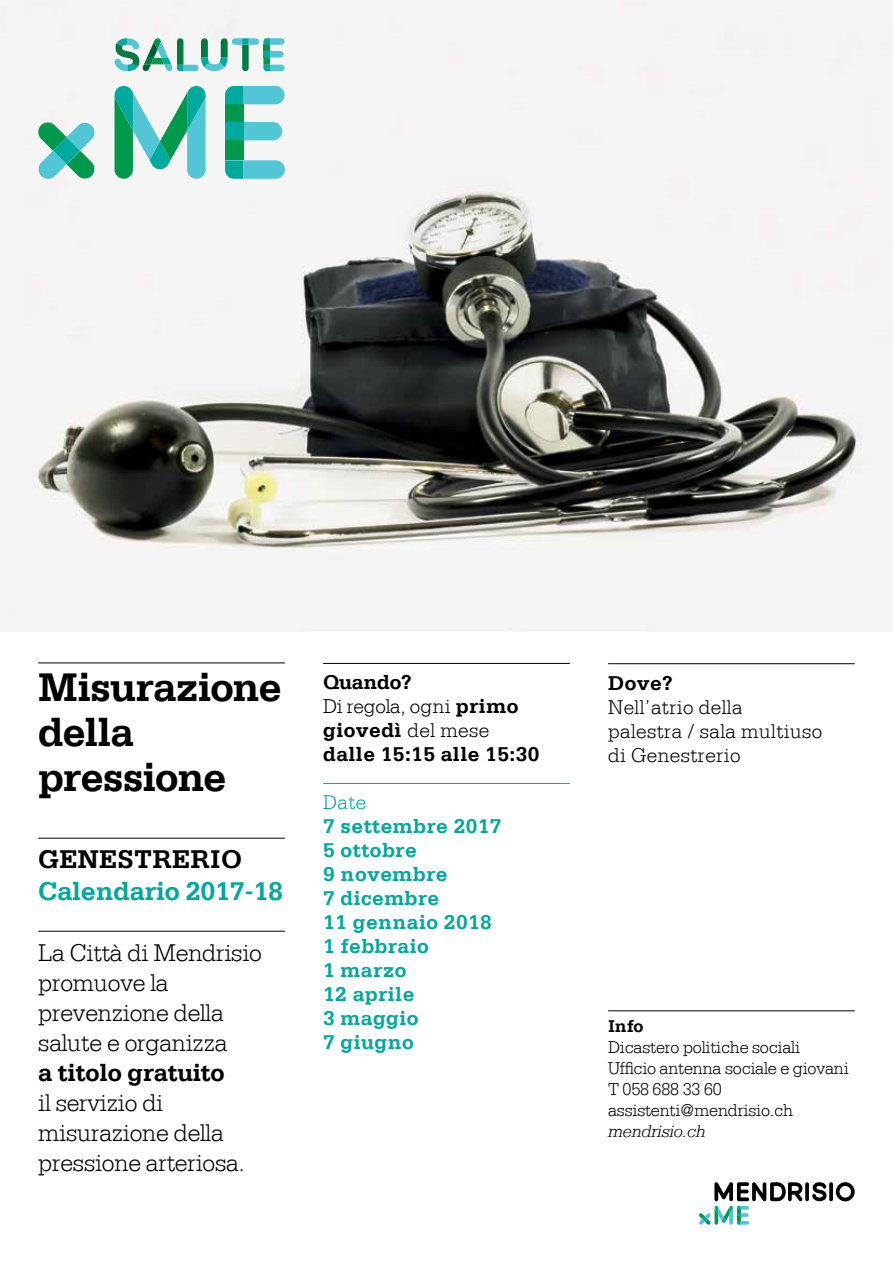
<style>
.page{position:relative;width:893px;height:1263px;background:#fff}
.page>*{position:absolute;margin:0;border:0;box-sizing:border-box;transform-origin:0 0}
.t1{font:700 42px/45px "Serifa LT";letter-spacing:-.025em;color:#000}
.t2{font:700 27px "Serifa LT";letter-spacing:-.01em;color:#00a99d}
.t3{font:700 27px "Serifa LT";letter-spacing:.01em;color:#000}
.t4{font:300 25.5px/30px "Serifa LT";letter-spacing:-.01em;color:#000}
.t5{font:700 25.5px "Serifa LT";color:#000}
.t6{font:700 21px/24px "Serifa LT";letter-spacing:.02em;color:#00a99d}
.t7{font:700 21px/24px "Serifa LT";letter-spacing:.02em;color:#000}
.t8{font:300 21px/24px "Serifa LT";letter-spacing:.02em;color:#000}
.t9{font:300 21px "Serifa LT";color:#00a99d}
.t10{font:300 18px/21px "Serifa LT";letter-spacing:-.01em;color:#000}
.t11{font:italic 300 18px "Serifa LT";letter-spacing:-.01em;color:#000}
.t12{font:700 18px "Serifa LT";color:#000}
.s1{font-weight:300}
</style>
<div class="page">
<img style="left:0;top:0;width:893px;height:631px">
<hr style="left:608px;top:1010px;width:247px;height:1px;background:#000">
<svg style="left:699px;top:1182px;width:156px;height:43px"></svg>
<svg style="left:115px;top:38px;width:170px;height:33px"></svg>
<div style="left:263px;top:58px;width:7px;height:7px;background:#00984a"></div>
<svg style="left:37px;top:122px;width:58px;height:57px"></svg>
<div style="left:225px;top:104px;width:18px;height:18px;background:#00984a"></div>
<svg style="left:225px;top:86px;width:60px;height:18px"></svg>
<svg style="left:225px;top:122px;width:57px;height:18px"></svg>
<svg style="left:225px;top:160px;width:60px;height:19px"></svg>
<div style="left:225px;top:140px;width:18px;height:20px;background:#00984a"></div>
<svg style="left:115px;top:86px;width:91px;height:93px"></svg>
<hr style="left:323px;top:663px;width:247px;height:1px;background:#000">
<hr style="left:323px;top:783px;width:247px;height:1px;background:#00a99d">
<hr style="left:38px;top:663px;width:247px;height:1px;background:#000">
<hr style="left:38px;top:838px;width:247px;height:1px;background:#000">
<hr style="left:38px;top:931px;width:247px;height:1px;background:#000">
<hr style="left:608px;top:663px;width:247px;height:1px;background:#000">
<h1 class="t1" style="left:38px;top:665px;width:245px">Misurazione della pressione</h1>
<p class="t3" style="left:38px;top:843px;width:205px">genestrerio</p>
<p class="t2" style="left:38px;top:875px;width:246px">Calendario 2017-18</p>
<p class="t4" style="left:38px;top:938px;width:225px">La Città di Mendrisio promuove la prevenzione della salute e organizza</p>
<p class="t5" style="left:38px;top:1058px;width:188px">a titolo gratuito</p>
<p class="t4" style="left:38px;top:1088px;width:208px">il servizio di misurazione della pressione arteriosa.</p>
<p class="t7" style="left:323px;top:670px;width:218px">Quando?<br><span class="s1">Di regola, ogni</span> primo giovedì <span class="s1">del mese </span>dalle 15:15 alle 15:30</p>
<p class="t9" style="left:323px;top:791px;width:45px">Date</p>
<p class="t6" style="left:323px;top:814px;width:180px">7 settembre 2017<br>5 ottobre<br>9 novembre<br>7 dicembre<br>11 gennaio 2018<br>1 febbraio<br>1 marzo<br>12 aprile<br>3 maggio<br>7 giugno</p>
<p class="t7" style="left:608px;top:670px;width:66px">Dove?</p>
<p class="t8" style="left:608px;top:695px;width:216px">Nell’atrio della<br>palestra / sala multiuso di Genestrerio</p>
<p class="t12" style="left:608px;top:1016px;width:37px">Info</p>
<p class="t10" style="left:608px;top:1037px;width:242px">Dicastero politiche sociali<br>Ufficio antenna sociale e giovani<br>T 058 688 33 60 assistenti@mendrisio.ch</p>
<p class="t11" style="left:608px;top:1121px;width:99px">mendrisio.ch</p>
</div>
